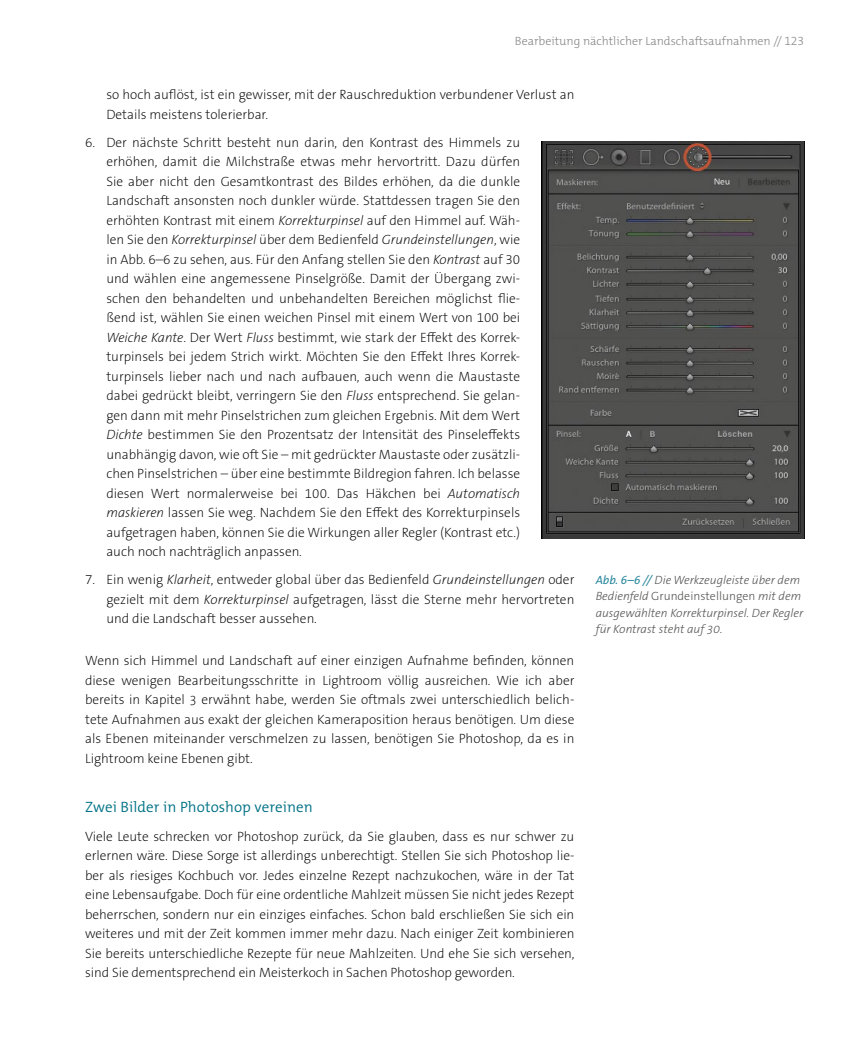
<style>
.page{position:relative;width:851px;height:1063px;background:#fff}
.page>*{position:absolute;margin:0;border:0;box-sizing:border-box;transform-origin:0 0}
.t1{font:300 15px "The Mix Os F";letter-spacing:.005em;color:#007186}
.t2{font:200 13.5px/19.5px "The Sans B W2";color:#060606;text-align:justify}
.t3{font:italic 300 12px/16.5px "The Sans B W3";color:#575756}
.t4{font:300 12px "The Mix Os F";color:#878787}
.s1{font-style:italic}
.s2{font-family:"The Sans B W5 Plain";font-weight:400;color:#2a879c}
.s3{font-style:normal}
</style>
<div class="page">
<img style="left:541px;top:141px;width:263px;height:398px">
<p class="t4" style="left:515px;top:33px;width:291px">Bearbeitung nächtlicher Landschaftsaufnahmen // 123</p>
<p class="t2" style="left:106px;top:85px;width:469px">so hoch auflöst, ist ein gewisser, mit der Rauschreduktion verbundener Verlust an<br>Details meistens tolerierbar.</p>
<p class="t2" style="left:106px;top:133px;width:415px;text-indent:-21px">6. Der nächste Schritt besteht nun darin, den Kontrast des Himmels zu erhöhen, damit die Milchstraße etwas mehr hervortritt. Dazu dürfen Sie aber nicht den Gesamtkontrast des Bildes erhöhen, da die dunkle Landschaft ansonsten noch dunkler würde. Stattdessen tragen Sie den erhöhten Kontrast mit einem <span class="s1">Korrekturpinsel</span> auf den Himmel auf. Wäh&shy;len Sie den <span class="s1">Korrekturpinsel</span> über dem Bedienfeld <span class="s1">Grundeinstellungen</span>, wie in Abb. 6–6 zu sehen, aus. Für den Anfang stellen Sie den <span class="s1">Kontrast</span> auf 30 und wählen eine angemessene Pinselgröße. Damit der Übergang zwi&shy;schen den behandelten und unbehandelten Bereichen möglichst flie&shy;ßend ist, wählen Sie einen weichen Pinsel mit einem Wert von 100 bei <span class="s1">Weiche Kante</span>. Der Wert <span class="s1">Fluss</span> bestimmt, wie stark der Effekt des Korrek&shy;turpinsels bei jedem Strich wirkt. Möchten Sie den Effekt Ihres Korrek&shy;turpinsels lieber nach und nach aufbauen, auch wenn die Maustaste dabei gedrückt bleibt, verringern Sie den <span class="s1">Fluss</span> entsprechend. Sie gelan&shy;gen dann mit mehr Pinselstrichen zum gleichen Ergebnis. Mit dem Wert <span class="s1">Dichte</span> bestimmen Sie den Prozentsatz der Intensität des Pinseleffekts unabhängig davon, wie oft Sie – mit gedrückter Maustaste oder zusätzli&shy;chen Pinselstrichen – über eine bestimmte Bildregion fahren. Ich belasse diesen Wert normalerweise bei 100. Das Häkchen bei <span class="s1">Automatisch maskieren</span> lassen Sie weg. Nachdem Sie den Effekt des Korrekturpinsels aufgetragen haben, können Sie die Wirkungen aller Regler (Kontrast etc.) auch noch nachträglich anpassen.</p>
<p class="t2" style="left:106px;top:570px;width:469px;text-indent:-21px">7. Ein wenig <span class="s1">Klarheit</span>, entweder global über das Bedienfeld <span class="s1">Grundeinstellungen</span> oder gezielt mit dem <span class="s1">Korrekturpinsel</span> aufgetragen, lässt die Sterne mehr hervortreten und die Landschaft besser aussehen.</p>
<p class="t2" style="left:85px;top:651px;width:491px">Wenn sich Himmel und Landschaft auf einer einzigen Aufnahme befinden, können diese wenigen Bearbeitungsschritte in Lightroom völlig ausreichen. Wie ich aber bereits in Kapitel 3 erwähnt habe, werden Sie oftmals zwei unterschiedlich belich&shy;tete Aufnahmen aus exakt der gleichen Kameraposition heraus benötigen. Um diese als Ebenen miteinander verschmelzen zu lassen, benötigen Sie Photoshop, da es in Lightroom keine Ebenen gibt.</p>
<p class="t1" style="left:85px;top:797px;width:229px">Zwei Bilder in Photoshop vereinen</p>
<p class="t2" style="left:85px;top:827px;width:490px">Viele Leute schrecken vor Photoshop zurück, da Sie glauben, dass es nur schwer zu erlernen wäre. Diese Sorge ist allerdings unberechtigt. Stellen Sie sich Photoshop lie&shy;ber als riesiges Kochbuch vor. Jedes einzelne Rezept nachzukochen, wäre in der Tat eine Lebensaufgabe. Doch für eine ordentliche Mahlzeit müssen Sie nicht jedes Rezept beherrschen, sondern nur ein einziges einfaches. Schon bald erschließen Sie sich ein weiteres und mit der Zeit kommen immer mehr dazu. Nach einiger Zeit kombinieren Sie bereits unterschiedliche Rezepte für neue Mahlzeiten. Und ehe Sie sich versehen, sind Sie dementsprechend ein Meisterkoch in Sachen Photoshop geworden.</p>
<p class="t3" style="left:595px;top:572px;width:209px"><span class="s2">Abb. 6–6 //</span> Die Werkzeugleiste über dem Bedienfeld <span class="s3">Grundeinstellungen</span> mit dem ausgewählten Korrekturpinsel. Der Regler für Kontrast steht auf 30.</p>
</div>
